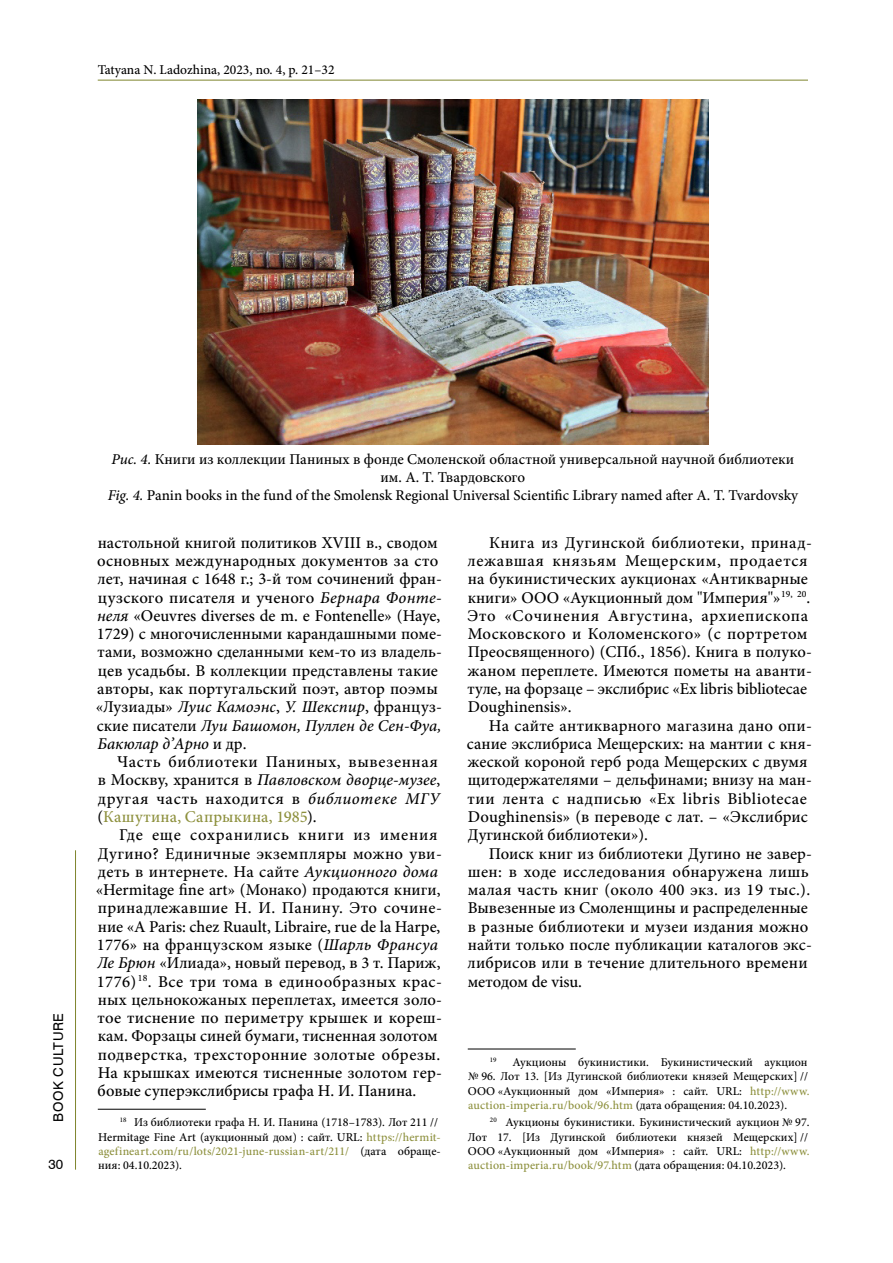
<style>
.page{position:relative;width:893px;height:1263px;background:#fff}
.page>*{position:absolute;margin:0;border:0;box-sizing:border-box;transform-origin:0 0}
.t1{font:500 16.5px/18.3px "Minion Pro";letter-spacing:.01em;color:#000}
.t2{font:500 16.5px/18.3px "Minion Pro";letter-spacing:.035em;color:#000}
.t3{font:500 15px/18px "Minion Pro";color:#000;text-align:center}
.t4{font:500 13.5px "Minion Pro";color:#000}
.t5{font:13.5px "Swiss 721 BT";letter-spacing:.04em;color:#000}
.t6{font:500 12px/14.4px "Minion Pro";color:#000}
.t7{font:500 7.05px "Minion Pro";color:#000}
.s1{font-style:italic}
.s2{color:#8d903d}
</style>
<div class="page">
<hr style="left:75px;top:850px;width:1px;height:320px;background:#7e852e">
<hr style="left:98px;top:80px;width:710px;height:1px;background:#7e852e">
<hr style="left:98px;top:1109px;width:108px;height:1px;background:#000">
<hr style="left:468px;top:1049px;width:108px;height:1px;background:#000">
<img style="left:197px;top:100px;width:511px;height:344px">
<p class="t4" style="left:98px;top:60px;width:238px">Tatyana N. Ladozhina, 2023, no. 4, p. 21–32</p>
<p class="t5" style="left:49px;top:1121px;width:110px;rotate:-90deg">BOOK CULTURE</p>
<p class="t5" style="left:49px;top:1155px;width:16px">30</p>
<p class="t3" style="left:108px;top:450px;width:692px"><span class="s1">Рис. 4.</span> Книги из коллекции Паниных в фонде Смоленской областной универсальной научной библиотеки им. А. Т. Твардовского<br><span class="s1">Fig. 4.</span> Panin books in the fund of the Smolensk Regional Universal Scientific Library named after A. T. Tvardovsky</p>
<p class="t1" style="left:96px;top:533px;width:348px">настольной книгой политиков XVIII в., сводом основных международных документов за сто лет, начиная с 1648 г.; 3-й том сочинений фран&shy;цузского писателя и ученого <span class="s1">Бернара Фонте&shy;неля</span> «Oeuvres diverses de m. e Fontenelle» (Haye, 1729) с многочисленными карандашными поме&shy;тами, возможно сделанными кем-то из владель&shy;цев усадьбы. В коллекции представлены такие авторы, как португальский поэт, автор поэмы «Лузиады» <span class="s1">Луис Камоэнс</span>, <span class="s1">У. Шекспир</span>, француз&shy;ские писатели <span class="s1">Луи Башомон, Пуллен де Сен-Фуа, Бакюлар д’Арно</span> и др.</p>
<p class="t2" style="left:97px;top:753px;width:345px;text-indent:20px">Часть библиотеки Паниных, вывезенная в Москву, хранится в <span class="s1">Павловском дворце-музее</span>, другая часть находится в <span class="s1">библиотеке МГУ </span>(<span class="s2">Кашутина, Сапрыкина, 1985</span>).</p>
<p class="t1" style="left:96px;top:826px;width:348px;text-indent:23px">Где еще сохранились книги из имения Дугино? Единичные экземпляры можно уви&shy;деть в интернете. На сайте <span class="s1">Аукционного дома </span>«Hermitage fine art» (Монако) продаются книги, принадлежавшие Н. И. Панину. Это сочине&shy;ние «A Paris: chez Ruault, Libraire, rue de la Harpe, 1776» на французском языке (<span class="s1">Шарль Франсуа Ле Брюн</span> «Илиада», новый перевод, в 3 т. Париж, 1776) <sup>18</sup>. Все три тома в единообразных крас&shy;ных цельнокожаных переплетах, имеется золо&shy;тое тиснение по периметру крышек и кореш&shy;кам. Форзацы синей бумаги, тисненная золотом подверстка, трехсторонние золотые обрезы.<br>На крышках имеются тисненные золотом гер&shy;бовые суперэкслибрисы графа Н. И. Панина.</p>
<p class="t6" style="left:98px;top:1115px;width:344px;text-indent:22px"><sup>18</sup> Из библиотеки графа Н. И. Панина (1718–1783). Лот 211 // Hermitage Fine Art (аукционный дом) : сайт. URL: <span class="s2">https://hermit&shy;agefineart.com/ru/lots/2021-june-russian-art/211/</span> (дата обраще&shy;ния: 04.10.2023).</p>
<p class="t1" style="left:467px;top:533px;width:346px;text-indent:22px">Книга из Дугинской библиотеки, принад&shy;лежавшая князьям Мещерским, продается на букинистических аукционах «Антикварные книги» ООО «Аукционный дом "Империя"»<sup>19,</sup> <sup>20</sup>.<br>Это «Сочинения Августина, архиепископа Московского и Коломенского» (с портретом Преосвященного) (СПб., 1856). Книга в полуко&shy;жаном переплете. Имеются пометы на аванти&shy;туле, на форзаце – экслибрис «Ex libris bibliotecae Doughinensis».</p>
<p class="t1" style="left:467px;top:716px;width:347px;text-indent:22px">На сайте антикварного магазина дано опи&shy;сание экслибриса Мещерских: на мантии с кня&shy;жеской короной герб рода Мещерских с двумя щитодержателями – дельфинами; внизу на ман&shy;тии лента с надписью «Ex libris Bibliotecae Doughinensis» (в переводе с лат. – «Экслибрис Дугинской библиотеки»).</p>
<p class="t1" style="left:468px;top:844px;width:346px;text-indent:21px">Поиск книг из библиотеки Дугино не завер&shy;шен: в ходе исследования обнаружена лишь малая часть книг (около 400 экз. из 19 тыс.).<br>Вывезенные из Смоленщины и распределенные в разные библиотеки и музеи издания можно найти только после публикации каталогов экс&shy;либрисов или в течение длительного времени методом de visu.</p>
<p class="t6" style="left:468px;top:1055px;width:343px;text-indent:45px">Аукционы букинистики. Букинистический аукцион № 96. Лот 13. [Из Дугинской библиотеки князей Мещерских] // ООО «Аукционный дом «Империя» : сайт. URL: <span class="s2">http://www. auction-imperia.ru/book/96.htm</span> (дата обращения: 04.10.2023).</p>
<p class="t6" style="left:468px;top:1115px;width:343px;text-indent:22px"><sup>20</sup> Аукционы букинистики. Букинистический аукцион № 97.<br>Лот 17. [Из Дугинской библиотеки князей Мещерских] // ООО «Аукционный дом «Империя» : сайт. URL: <span class="s2">http://www. auction-imperia.ru/book/97.htm</span> (дата обращения: 04.10.2023).</p>
<p class="t7" style="left:490px;top:1055px;width:8px">19</p>
</div>
